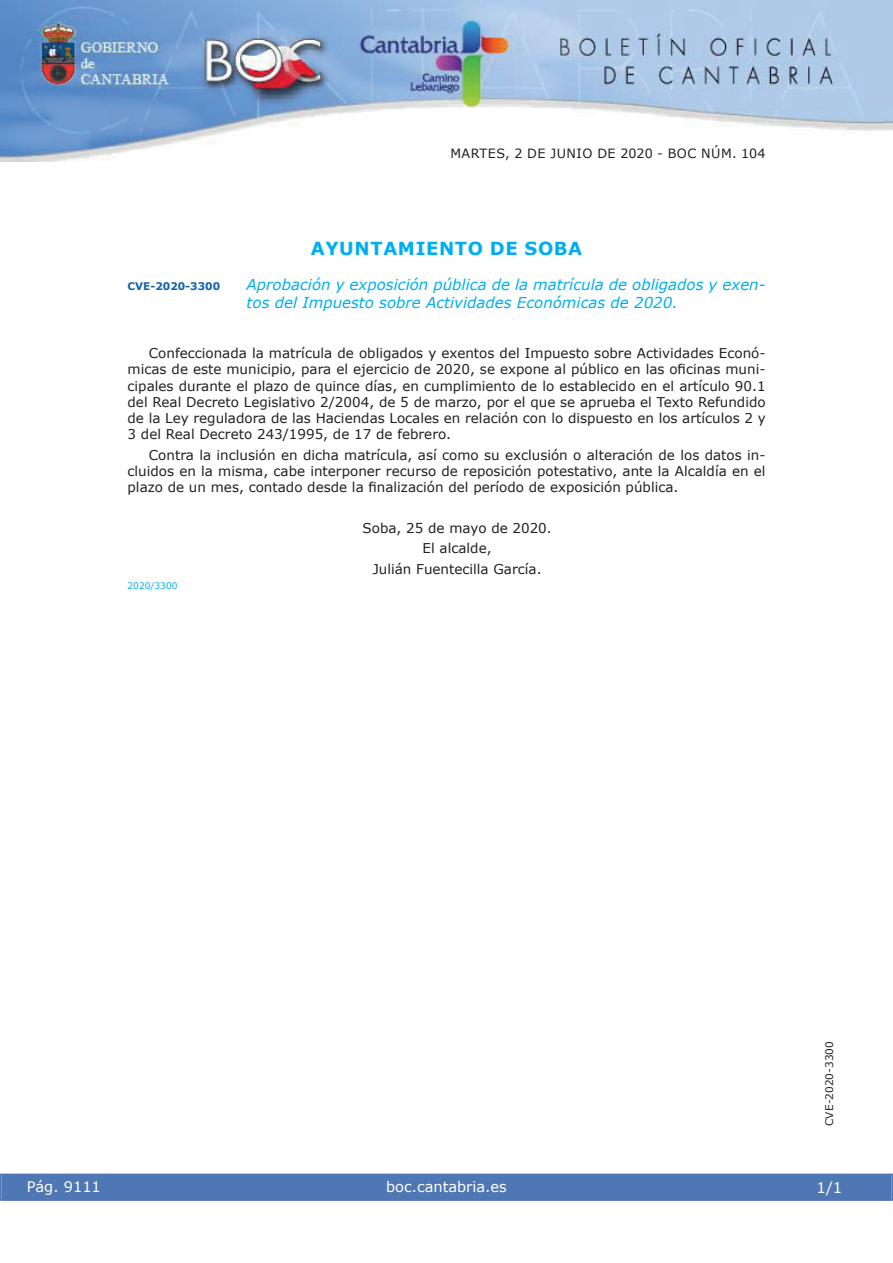
<style>
.page{position:relative;width:893px;height:1263px;background:#fff}
.page>*{position:absolute;margin:0;border:0;box-sizing:border-box;transform-origin:0 0}
.t1{font:700 18px "Verdana";letter-spacing:.035em;color:#00aeef}
.t2{font:italic 15px/18px "Verdana";color:#00aeef}
.t3{font:15px "Verdana";color:#fff}
.t4{font:14.55px "Verdana";color:#fff}
.t5{font:13.5px/16.2px "Verdana";color:#231f20;text-align:justify}
.t6{font:12.75px "Verdana";letter-spacing:.035em;color:#231f20}
.t7{font:10.5px "Verdana";color:#231f20}
.t8{font:700 10.5px "Verdana";color:#1263a9}
.t9{font:9px "Verdana";color:#00aeef}
</style>
<div class="page">
<img style="left:0;top:0;width:893px;height:161px">
<div style="left:1px;top:1174px;width:890px;height:27px;background:#4f77b3"></div>
<div style="left:0;top:1174px;width:893px;height:27px;border:1px solid #4f77b3"></div>
<p class="t6" style="left:450px;top:145px;width:317px">MARTES, 2 DE JUNIO DE 2020 - BOC NÚM. 104</p>
<h1 class="t1" style="left:311px;top:237px;width:273px">AYUNTAMIENTO DE SOBA</h1>
<p class="t8" style="left:128px;top:279px;width:94px">CVE-2020-3300</p>
<p class="t2" style="left:247px;top:275px;width:520px">Aprobación y exposición pública de la matrícula de obligados y exen&shy;tos del Impuesto sobre Actividades Económicas de 2020.</p>
<p class="t5" style="left:128px;top:345px;width:639px;text-indent:21px">Confeccionada la matrícula de obligados y exentos del Impuesto sobre Actividades Econó&shy;micas de este municipio, para el ejercicio de 2020, se expone al público en las oficinas muni&shy;cipales durante el plazo de quince días, en cumplimiento de lo establecido en el artículo 90.1 del Real Decreto Legislativo 2/2004, de 5 de marzo, por el que se aprueba el Texto Refundido de la Ley reguladora de las Haciendas Locales en relación con lo dispuesto en los artículos 2 y 3 del Real Decreto 243/1995, de 17 de febrero.</p>
<p class="t5" style="left:128px;top:446px;width:639px;text-indent:21px">Contra la inclusión en dicha matrícula, así como su exclusión o alteración de los datos in&shy;cluidos en la misma, cabe interponer recurso de reposición potestativo, ante la Alcaldía en el plazo de un mes, contado desde la finalización del período de exposición pública.</p>
<p class="t5" style="left:363px;top:517px;width:191px;line-height:20.4px;text-align:center">Soba, 25 de mayo de 2020.<br>El alcalde,<br>Julián Fuentecilla García.</p>
<p class="t9" style="left:128px;top:580px;width:51px">2020/3300</p>
<p class="t4" style="left:27px;top:1177px;width:76px">Pág. 9111</p>
<p class="t4" style="left:386px;top:1178px;width:122px">boc.cantabria.es</p>
<p class="t7" style="left:823px;top:1126px;width:87px;rotate:-90deg">CVE-2020-3300</p>
<p class="t3" style="left:816px;top:1178px;width:27px">1/1</p>
</div>
